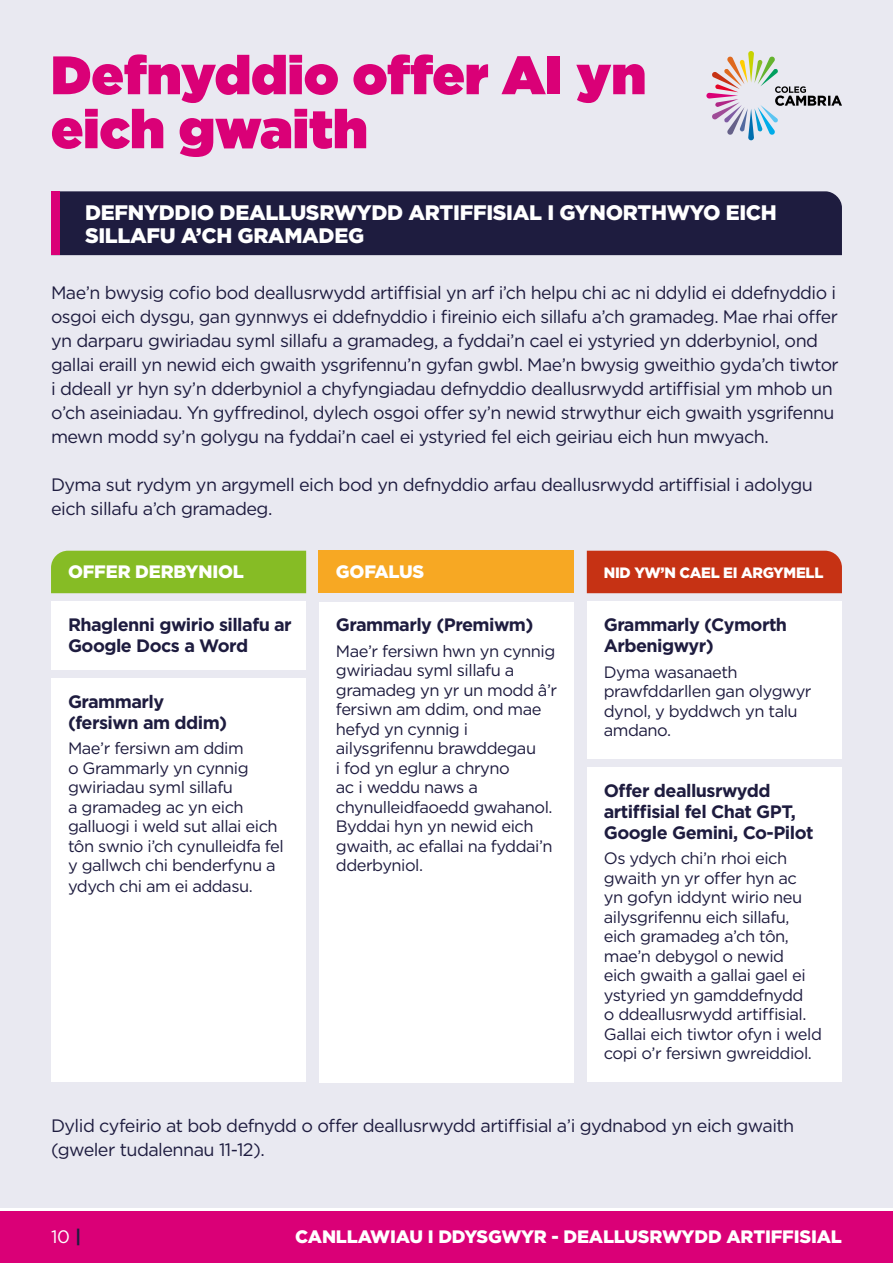
<style>
.page{position:relative;width:893px;height:1263px;background:#fff}
.page>*{position:absolute;margin:0;border:0;box-sizing:border-box;transform-origin:0 0}
.t1{font:900 54px/54px "Gotham";color:#da0077}
.t2{font:900 21px/22.5px "Gotham";letter-spacing:-.015em;color:#fff}
.t3{font:18px/24px "Gotham";letter-spacing:-.03em;color:#1e1c3f}
.t4{font:700 18px/21px "Gotham";letter-spacing:-.03em;color:#1e1c3f}
.t5{font:900 18px "Gotham";letter-spacing:-.01em;color:#fff}
.t6{font:18px "Gotham";color:#fff}
.t7{font:16.5px/19.5px "Gotham";letter-spacing:-.03em;color:#1e1c3f}
.t8{font:900 15px "Gotham";letter-spacing:-.02em;color:#fff}
.s1{font-weight:700;color:#1e1c3f}
</style>
<div class="page">
<div style="left:0;top:1212px;width:893px;height:51px;background:#da0077"></div>
<div style="left:0;top:0;width:893px;height:1208px;background:#e9e9f1"></div>
<svg style="left:706px;top:51px;width:136px;height:89px"></svg>
<div style="left:51px;top:602px;width:255px;height:68px;background:#fff"></div>
<div style="left:51px;top:678px;width:255px;height:404px;background:#fff"></div>
<div style="left:319px;top:602px;width:255px;height:480px;background:#fff"></div>
<div style="left:587px;top:602px;width:254px;height:157px;background:#fff"></div>
<div style="left:587px;top:767px;width:254px;height:315px;background:#fff"></div>
<div style="left:51px;top:551px;width:255px;height:42px;background:#86bc25"></div>
<div style="left:319px;top:551px;width:255px;height:42px;background:#f7a823"></div>
<div style="left:587px;top:551px;width:255px;height:42px;background:#c63214"></div>
<div style="left:60px;top:191px;width:782px;height:64px;background:#1e1c3f"></div>
<div style="left:51px;top:191px;width:9px;height:64px;background:#da0077"></div>
<h1 class="t1" style="left:51px;top:47px;width:597px">Defnyddio offer AI yn eich gwaith</h1>
<p class="t2" style="left:85px;top:202px;width:693px">DEFNYDDIO DEALLUSRWYDD ARTIFFISIAL I GYNORTHWYO EICH<br>SILLAFU A’CH GRAMADEG</p>
<p class="t3" style="left:51px;top:281px;width:789px">Mae’n bwysig cofio bod deallusrwydd artiffisial yn arf i’ch helpu chi ac ni ddylid ei ddefnyddio i osgoi eich dysgu, gan gynnwys ei ddefnyddio i fireinio eich sillafu a’ch gramadeg. Mae rhai offer yn darparu gwiriadau syml sillafu a gramadeg, a fyddai’n cael ei ystyried yn dderbyniol, ond gallai eraill yn newid eich gwaith ysgrifennu’n gyfan gwbl. Mae’n bwysig gweithio gyda’ch tiwtor i ddeall yr hyn sy’n dderbyniol a chyfyngiadau defnyddio deallusrwydd artiffisial ym mhob un o’ch aseiniadau. Yn gyffredinol, dylech osgoi offer sy’n newid strwythur eich gwaith ysgrifennu mewn modd sy’n golygu na fyddai’n cael ei ystyried fel eich geiriau eich hun mwyach.</p>
<p class="t3" style="left:51px;top:473px;width:763px">Dyma sut rydym yn argymell eich bod yn defnyddio arfau deallusrwydd artiffisial i adolygu eich sillafu a’ch gramadeg.</p>
<p class="t5" style="left:68px;top:559px;width:177px">OFFER DERBYNIOL</p>
<p class="t5" style="left:336px;top:559px;width:90px">GOFALUS</p>
<p class="t8" style="left:604px;top:562px;width:221px">NID YW’N CAEL EI ARGYMELL</p>
<p class="t4" style="left:68px;top:614px;width:225px">Rhaglenni gwirio sillafu ar<br>Google Docs a Word</p>
<p class="t4" style="left:68px;top:690px;width:161px">Grammarly (fersiwn am ddim)</p>
<p class="t7" style="left:68px;top:738px;width:217px">Mae’r fersiwn am ddim<br>o Grammarly yn cynnig gwiriadau syml sillafu<br>a gramadeg ac yn eich galluogi i weld sut allai eich tôn swnio i’ch cynulleidfa fel y gallwch chi benderfynu a</p>
<p class="t7" style="left:68px;top:876px;width:186px">ydych chi am ei addasu.</p>
<p class="t4" style="left:336px;top:614px;width:199px">Grammarly (Premiwm)</p>
<p class="t7" style="left:336px;top:640px;width:223px">Mae’r fersiwn hwn yn cynnig gwiriadau syml sillafu a gramadeg yn yr un modd â’r fersiwn am ddim, ond mae hefyd yn cynnig i ailysgrifennu brawddegau<br>i fod yn eglur a chryno<br>ac i weddu naws a chynulleidfaoedd gwahanol.<br>Byddai hyn yn newid eich gwaith, ac efallai na fyddai’n dderbyniol.</p>
<p class="t4" style="left:604px;top:614px;width:185px">Grammarly (Cymorth<br>Arbenigwyr)</p>
<p class="t7" style="left:604px;top:661px;width:209px">Dyma wasanaeth prawfddarllen gan olygwyr dynol, y byddwch yn talu amdano.</p>
<p class="t4" style="left:604px;top:780px;width:211px">Offer deallusrwydd artiffisial fel Chat GPT,<br>Google Gemini, Co-Pilot</p>
<p class="t7" style="left:604px;top:848px;width:220px">Os ydych chi’n rhoi eich gwaith yn yr offer hyn ac<br>yn gofyn iddynt wirio neu ailysgrifennu eich sillafu, eich gramadeg a’ch tôn, mae’n debygol o newid<br>eich gwaith a gallai gael ei ystyried yn gamddefnydd<br>o ddeallusrwydd artiffisial.<br>Gallai eich tiwtor ofyn i weld copi o’r fersiwn gwreiddiol.</p>
<p class="t3" style="left:51px;top:1113px;width:745px">Dylid cyfeirio at bob defnydd o offer deallusrwydd artiffisial a’i gydnabod yn eich gwaith (gweler tudalennau 11-12).</p>
<p class="t6" style="left:51px;top:1225px;width:32px">10 <span class="s1">|</span></p>
<p class="t5" style="left:295px;top:1224px;width:548px">CANLLAWIAU I DDYSGWYR - DEALLUSRWYDD ARTIFFISIAL</p>
</div>
